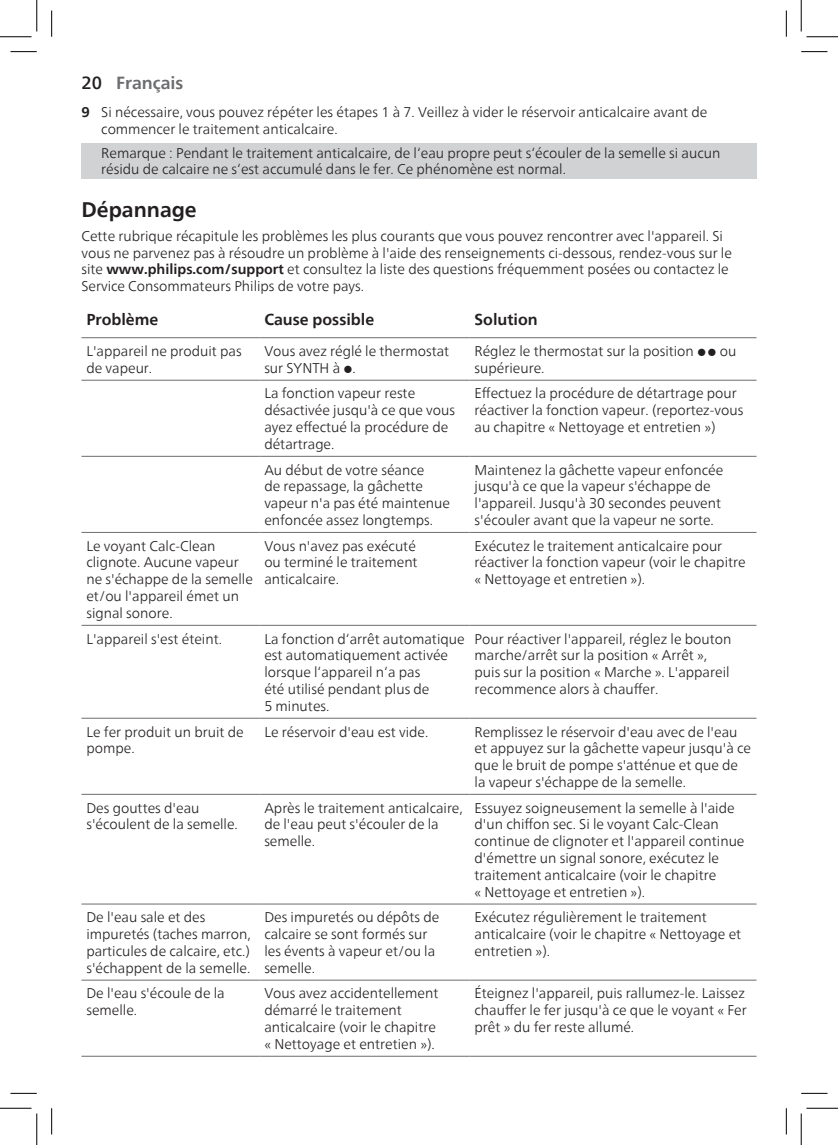
<style>
.page{position:relative;width:838px;height:1145px;background:#fff}
.page>*{position:absolute;margin:0;border:0;box-sizing:border-box;transform-origin:0 0}
.Heading_1{font:700 21px "Neue Frutiger World";color:#231f20}
.default{font:700 17.5px "Neue Frutiger World";color:#6c6d70}
.Table_Heading{font:700 15.75px "Neue Frutiger World";color:#231f20}
.Table_Body_Text{font:300 14px/16.8px "Neue Frutiger World";color:#231f20}
.Body_Text{font:300 14px/16.8px "Neue Frutiger World";color:#231f20}
.List_Note{font:300 14px/16.8px "Neue Frutiger World";color:#231f20}
.s1{font-weight:500;color:#231f20}
.s2{font-weight:700}
.s3{font-family:"Philipsfonta Plain";font-weight:400}
</style>
<div class="page">
<div style="left:81px;top:143px;width:675px;height:36px;background:#d1d2d4"></div>
<hr style="left:81px;top:337px;width:178px;height:1px;background:#6c6d70">
<hr style="left:259px;top:337px;width:210px;height:1px;background:#6c6d70">
<hr style="left:469px;top:337px;width:287px;height:1px;background:#6c6d70">
<hr style="left:81px;top:380px;width:178px;height:1px;background:#6c6d70">
<hr style="left:259px;top:380px;width:210px;height:1px;background:#6c6d70">
<hr style="left:469px;top:380px;width:287px;height:1px;background:#6c6d70">
<hr style="left:81px;top:456px;width:178px;height:1px;background:#6c6d70">
<hr style="left:259px;top:456px;width:210px;height:1px;background:#6c6d70">
<hr style="left:469px;top:456px;width:287px;height:1px;background:#6c6d70">
<hr style="left:81px;top:532px;width:178px;height:1px;background:#6c6d70">
<hr style="left:259px;top:532px;width:210px;height:1px;background:#6c6d70">
<hr style="left:469px;top:532px;width:287px;height:1px;background:#6c6d70">
<hr style="left:81px;top:625px;width:178px;height:1px;background:#6c6d70">
<hr style="left:259px;top:625px;width:210px;height:1px;background:#6c6d70">
<hr style="left:469px;top:625px;width:287px;height:1px;background:#6c6d70">
<hr style="left:81px;top:718px;width:178px;height:1px;background:#6c6d70">
<hr style="left:259px;top:718px;width:210px;height:1px;background:#6c6d70">
<hr style="left:469px;top:718px;width:287px;height:1px;background:#6c6d70">
<hr style="left:81px;top:794px;width:178px;height:1px;background:#6c6d70">
<hr style="left:259px;top:794px;width:210px;height:1px;background:#6c6d70">
<hr style="left:469px;top:794px;width:287px;height:1px;background:#6c6d70">
<hr style="left:81px;top:904px;width:178px;height:1px;background:#6c6d70">
<hr style="left:259px;top:904px;width:210px;height:1px;background:#6c6d70">
<hr style="left:469px;top:904px;width:287px;height:1px;background:#6c6d70">
<hr style="left:81px;top:980px;width:178px;height:1px;background:#6c6d70">
<hr style="left:259px;top:980px;width:210px;height:1px;background:#6c6d70">
<hr style="left:469px;top:980px;width:287px;height:1px;background:#6c6d70">
<hr style="left:81px;top:1056px;width:178px;height:1px;background:#6c6d70">
<hr style="left:259px;top:1056px;width:210px;height:1px;background:#6c6d70">
<hr style="left:469px;top:1056px;width:287px;height:1px;background:#6c6d70">
<svg style="left:10px;top:51px;width:27px;height:1px"></svg>
<svg style="left:801px;top:51px;width:26px;height:1px"></svg>
<svg style="left:10px;top:1093px;width:27px;height:1px"></svg>
<svg style="left:801px;top:1093px;width:26px;height:1px"></svg>
<svg style="left:51px;top:10px;width:1px;height:27px"></svg>
<svg style="left:51px;top:1108px;width:1px;height:26px"></svg>
<svg style="left:786px;top:10px;width:1px;height:27px"></svg>
<svg style="left:786px;top:1108px;width:1px;height:26px"></svg>
<hr style="left:0;top:36px;width:32px;height:1px;background:#000">
<hr style="left:806px;top:36px;width:31px;height:1px;background:#000">
<hr style="left:0;top:1108px;width:32px;height:1px;background:#000">
<hr style="left:806px;top:1108px;width:31px;height:1px;background:#000">
<hr style="left:36px;top:0;width:1px;height:31px;background:#000">
<hr style="left:36px;top:1113px;width:1px;height:32px;background:#000">
<hr style="left:800px;top:0;width:1px;height:31px;background:#000">
<hr style="left:800px;top:1113px;width:1px;height:32px;background:#000">
<p class="default" style="left:81px;top:67px;width:103px"><span class="s1">20</span> Français</p>
<p class="Body_Text" style="left:101px;top:104px;width:607px;text-indent:-20px"><span class="s2">9</span> Si nécessaire, vous pouvez répéter les étapes 1 à 7. Veillez à vider le réservoir anticalcaire avant de commencer le traitement anticalcaire.</p>
<p class="List_Note" style="left:101px;top:144px;width:620px">Remarque : Pendant le traitement anticalcaire, de l‘eau propre peut s‘écouler de la semelle si aucun résidu de calcaire ne s‘est accumulé dans le fer. Ce phénomène est normal.</p>
<p class="Heading_1" style="left:81px;top:191px;width:117px">Dépannage</p>
<p class="Body_Text" style="left:81px;top:228px;width:652px">Cette rubrique récapitule les problèmes les plus courants que vous pouvez rencontrer avec l'appareil. Si vous ne parvenez pas à résoudre un problème à l'aide des renseignements ci-dessous, rendez-vous sur le site <span class="s2">www.philips.com/support</span> et consultez la liste des questions fréquemment posées ou contactez le Service Consommateurs Philips de votre pays.</p>
<p class="Table_Heading" style="left:86px;top:306px;width:73px">Problème</p>
<p class="Table_Heading" style="left:264px;top:306px;width:111px">Cause possible</p>
<p class="Table_Heading" style="left:474px;top:306px;width:65px">Solution</p>
<p class="Table_Body_Text" style="left:86px;top:343px;width:157px">L'appareil ne produit pas de vapeur.</p>
<p class="Table_Body_Text" style="left:264px;top:343px;width:186px">Vous avez réglé le thermostat sur SYNTH à <span class="s3">1</span>.</p>
<p class="Table_Body_Text" style="left:474px;top:343px;width:263px">Réglez le thermostat sur la position <span class="s3">2</span> ou supérieure.</p>
<p class="Table_Body_Text" style="left:264px;top:385px;width:192px">La fonction vapeur reste désactivée jusqu'à ce que vous ayez effectué la procédure de détartrage.</p>
<p class="Table_Body_Text" style="left:474px;top:385px;width:270px">Effectuez la procédure de détartrage pour réactiver la fonction vapeur. (reportez-vous au chapitre « Nettoyage et entretien »)</p>
<p class="Table_Body_Text" style="left:264px;top:461px;width:187px">Au début de votre séance<br>de repassage, la gâchette vapeur n'a pas été maintenue enfoncée assez longtemps.</p>
<p class="Table_Body_Text" style="left:474px;top:461px;width:250px">Maintenez la gâchette vapeur enfoncée jusqu'à ce que la vapeur s'échappe de l'appareil. Jusqu'à 30 secondes peuvent s'écouler avant que la vapeur ne sorte.</p>
<p class="Table_Body_Text" style="left:86px;top:537px;width:168px">Le voyant Calc-Clean clignote. Aucune vapeur ne s'échappe de la semelle et/ou l'appareil émet un signal sonore.</p>
<p class="Table_Body_Text" style="left:264px;top:537px;width:155px">Vous n'avez pas exécuté ou terminé le traitement anticalcaire.</p>
<p class="Table_Body_Text" style="left:474px;top:537px;width:272px">Exécutez le traitement anticalcaire pour réactiver la fonction vapeur (voir le chapitre « Nettoyage et entretien »).</p>
<p class="Table_Body_Text" style="left:86px;top:630px;width:137px">L'appareil s'est éteint.</p>
<p class="Table_Body_Text" style="left:264px;top:630px;width:202px">La fonction d‘arrêt automatique est automatiquement activée lorsque l‘appareil n‘a pas<br>été utilisé pendant plus de<br>5 minutes.</p>
<p class="Table_Body_Text" style="left:474px;top:630px;width:258px">Pour réactiver l'appareil, réglez le bouton marche/arrêt sur la position « Arrêt », puis sur la position « Marche ». L'appareil recommence alors à chauffer.</p>
<p class="Table_Body_Text" style="left:86px;top:723px;width:159px">Le fer produit un bruit de pompe.</p>
<p class="Table_Body_Text" style="left:264px;top:723px;width:166px">Le réservoir d'eau est vide.</p>
<p class="Table_Body_Text" style="left:474px;top:723px;width:278px">Remplissez le réservoir d'eau avec de l'eau et appuyez sur la gâchette vapeur jusqu'à ce que le bruit de pompe s'atténue et que de la vapeur s'échappe de la semelle.</p>
<p class="Table_Body_Text" style="left:86px;top:799px;width:153px">Des gouttes d'eau s'écoulent de la semelle.</p>
<p class="Table_Body_Text" style="left:264px;top:799px;width:200px">Après le traitement anticalcaire, de l'eau peut s'écouler de la semelle.</p>
<p class="Table_Body_Text" style="left:474px;top:799px;width:271px">Essuyez soigneusement la semelle à l'aide d'un chiffon sec. Si le voyant Calc-Clean continue de clignoter et l'appareil continue d'émettre un signal sonore, exécutez le traitement anticalcaire (voir le chapitre<br>« Nettoyage et entretien »).</p>
<p class="Table_Body_Text" style="left:86px;top:909px;width:166px">De l'eau sale et des impuretés (taches marron, particules de calcaire, etc.) s'échappent de la semelle.</p>
<p class="Table_Body_Text" style="left:264px;top:909px;width:177px">Des impuretés ou dépôts de calcaire se sont formés sur les évents à vapeur et/ou la semelle.</p>
<p class="Table_Body_Text" style="left:474px;top:909px;width:268px">Exécutez régulièrement le traitement anticalcaire (voir le chapitre « Nettoyage et entretien »).</p>
<p class="Table_Body_Text" style="left:86px;top:985px;width:140px">De l'eau s'écoule de la semelle.</p>
<p class="Table_Body_Text" style="left:264px;top:985px;width:175px">Vous avez accidentellement démarré le traitement anticalcaire (voir le chapitre « Nettoyage et entretien »).</p>
<p class="Table_Body_Text" style="left:474px;top:985px;width:273px">Éteignez l'appareil, puis rallumez-le. Laissez chauffer le fer jusqu'à ce que le voyant « Fer prêt » du fer reste allumé.</p>
</div>
